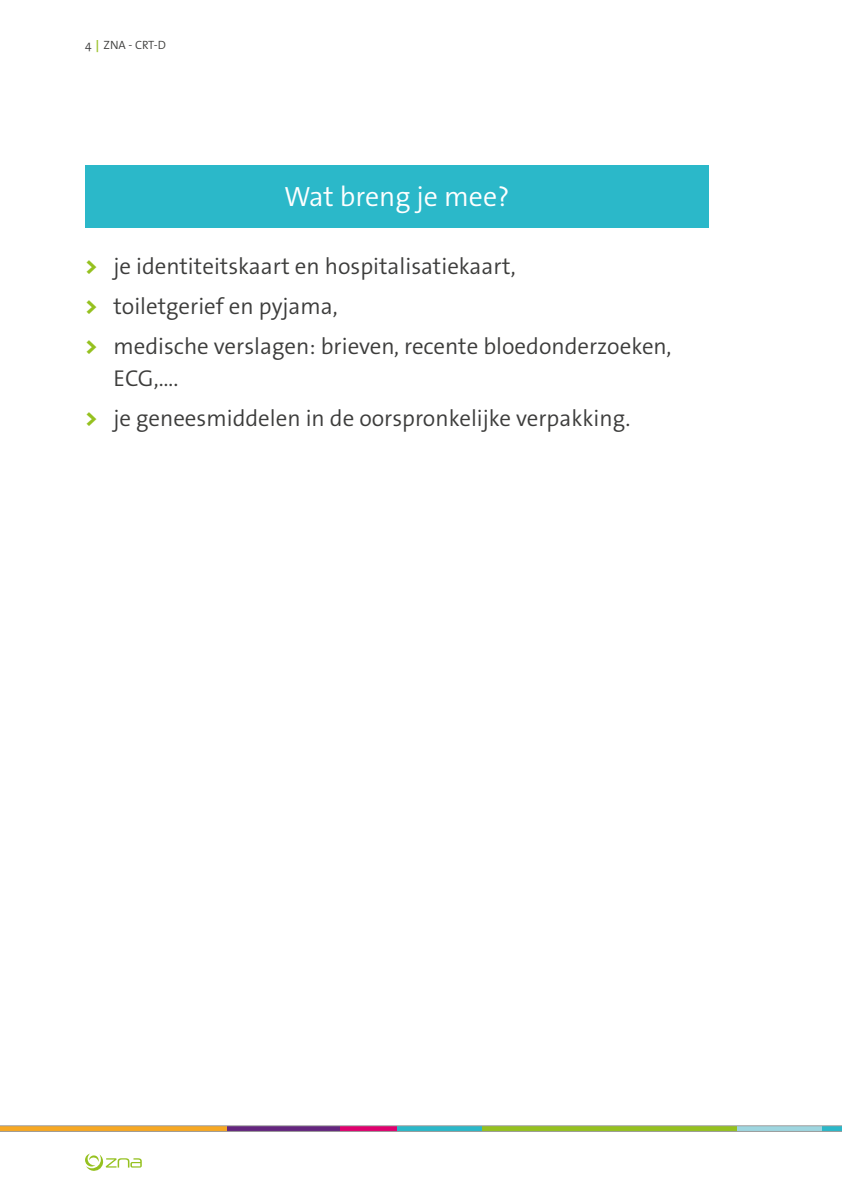
<style>
.page{position:relative;width:842px;height:1191px;background:#fff}
.page>*{position:absolute;margin:0;border:0;box-sizing:border-box;transform-origin:0 0}
.t1{font:300 28px "The Sans Os F";color:#fff}
.t2{font:300 23px/40px "The Sans Os F";color:#3c3c3b}
.t3{font:300 12px "The Sans Os F";color:#3c3c3b}
.s1{font-weight:700;color:#a2c73a}
.s2{font-weight:800;color:#95c11f}
</style>
<div class="page">
<svg style="left:0;top:1125px;width:842px;height:6px;background:#a49e6d"></svg>
<svg style="left:85px;top:1153px;width:57px;height:17px"></svg>
<div style="left:85px;top:165px;width:624px;height:62px;background:#2bb8c9"></div>
<p class="t3" style="left:85px;top:37px;width:82px">4<span class="s1">↕</span>ZNA - CRT-D</p>
<p class="t1" style="left:284px;top:179px;width:227px">Wat breng je mee?</p>
<p class="t2" style="left:85px;top:246px;width:588px"><span class="s2">&gt;</span> je identiteitskaart en hospitalisatiekaart,<br><span class="s2">&gt;</span> toiletgerief en pyjama,<br><span class="s2">&gt;</span> medische verslagen: brieven, recente bloedonderzoeken,</p>
<p class="t2" style="left:85px;top:358px;width:547px;text-indent:28px">ECG,….<br><span class="s2">&gt;</span> je geneesmiddelen in de oorspronkelijke verpakking.</p>
</div>
